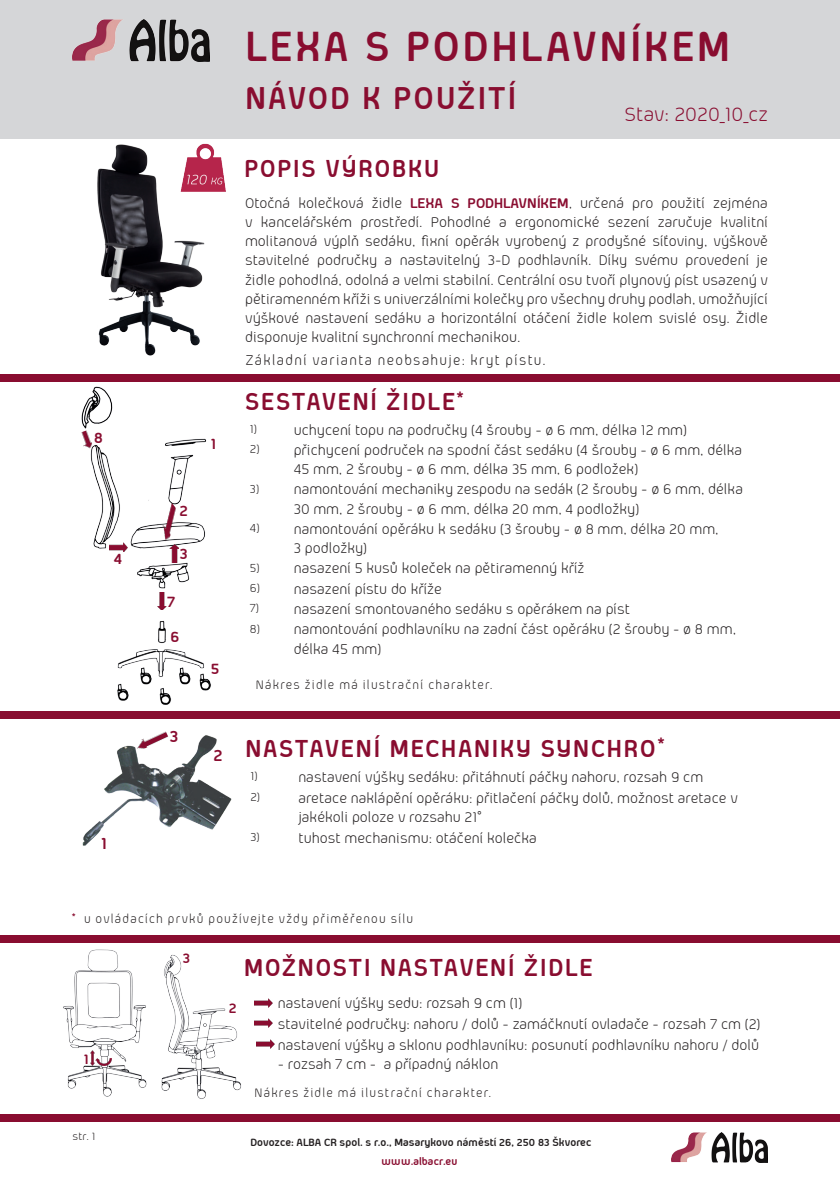
<style>
.page{position:relative;width:840px;height:1191px;background:#fff}
.page>*{position:absolute;margin:0;border:0;box-sizing:border-box;transform-origin:0 0}
.t1{font:700 48px "Aeroportal";letter-spacing:.07em;color:#890d30;scale:.95 1}
.t2{font:700 36px "Aeroportal";letter-spacing:.065em;color:#890d30;scale:.95 1}
.t3{font:700 28px "Aeroportal";letter-spacing:.07em;color:#890d30;scale:.95 1}
.t4{font:22px "Aeroportal";color:#890d30}
.t5{font:700 18.8px "Aeroportal";color:#890d30}
.t6{font:700 17.2px "Aeroportal";color:#890d30}
.t7{font:16px/19.2px "Aeroportal";color:#231f20}
.t8{font:16px "Aeroportal";letter-spacing:.085em;color:#231f20;scale:.95 1}
.t9{font:700 16px "Aeroportal";color:#890d30}
.t10{font:14px "Aeroportal";letter-spacing:.09em;color:#231f20;scale:.95 1}
.t11{font:13.2px "Aeroportal";color:#231f20}
.t12{font:700 12px "Aeroportal";color:#231f20}
.t13{font:700 12px "Aeroportal";color:#890d30}
.t14{font:12px "Aeroportal";color:#231f20}
.s1{font-weight:700;color:#890d30}
</style>
<div class="page">
<img style="left:97px;top:144px;width:108px;height:212px">
<div style="left:0;top:374px;width:839px;height:7px;background:#890d30"></div>
<div style="left:0;top:711px;width:839px;height:8px;background:#890d30"></div>
<div style="left:0;top:0;width:839px;height:138px;background:#d5d6d8"></div>
<img style="left:72px;top:19px;width:137px;height:43px">
<div style="left:0;top:1114px;width:839px;height:7px;background:#890d30"></div>
<img style="left:671px;top:1132px;width:96px;height:30px">
<div style="left:0;top:935px;width:839px;height:8px;background:#890d30"></div>
<img style="left:178px;top:143px;width:48px;height:51px">
<img style="left:81px;top:386px;width:130px;height:319px">
<img style="left:157px;top:592px;width:9px;height:18px">
<img style="left:254px;top:998px;width:18px;height:9px">
<img style="left:161px;top:954px;width:80px;height:145px">
<img style="left:63px;top:949px;width:84px;height:148px">
<img style="left:91px;top:1050px;width:4px;height:15px">
<img style="left:96px;top:1058px;width:15px;height:7px">
<img style="left:254px;top:1018px;width:18px;height:9px">
<img style="left:82px;top:735px;width:150px;height:111px">
<img style="left:170px;top:544px;width:9px;height:18px">
<img style="left:160px;top:499px;width:17px;height:45px">
<img style="left:110px;top:543px;width:18px;height:9px">
<img style="left:81px;top:430px;width:12px;height:20px">
<img style="left:256px;top:1039px;width:18px;height:9px">
<img style="left:134px;top:731px;width:34px;height:20px">
<p class="t1" style="left:245px;top:21px;width:511px">LEXA S PODHLAVNÍKEM</p>
<p class="t2" style="left:245px;top:79px;width:286px">NÁVOD K POUŽITÍ</p>
<p class="t4" style="left:624px;top:103px;width:145px">Stav: 2020_10_cz</p>
<p class="t3" style="left:244px;top:153px;width:206px">POPIS VÝROBKU</p>
<p class="t7" style="left:245px;top:193px;width:524px;text-align:justify">Otočná kolečková židle <span class="s1">LEXA S PODHLAVNÍKEM</span>, určená pro použití zejména v kancelářském prostředí. Pohodlné a ergonomické sezení zaručuje kvalitní molitanová výplň sedáku, fixní opěrák vyrobený z prodyšné síťoviny, výškově stavitelné područky a nastavitelný 3-D podhlavník. Díky svému provedení je židle pohodlná, odolná a velmi stabilní. Centrální osu tvoří plynový píst usazený v pětiramenném kříži s univerzálními kolečky pro všechny druhy podlah, umožňující výškové nastavení sedáku a horizontální otáčení židle kolem svislé osy. Židle disponuje kvalitní synchronní mechanikou.</p>
<p class="t6" style="left:94px;top:428px;width:10px">8</p>
<p class="t6" style="left:114px;top:549px;width:10px">4</p>
<p class="t5" style="left:101px;top:833px;width:7px">1</p>
<p class="t6" style="left:179px;top:502px;width:10px">2</p>
<p class="t6" style="left:180px;top:544px;width:9px">3</p>
<p class="t6" style="left:167px;top:592px;width:9px">7</p>
<p class="t6" style="left:170px;top:627px;width:11px">6</p>
<p class="t5" style="left:170px;top:726px;width:10px">3</p>
<p class="t6" style="left:211px;top:435px;width:7px">1</p>
<p class="t6" style="left:211px;top:659px;width:10px">5</p>
<p class="t5" style="left:213px;top:745px;width:11px">2</p>
<p class="t8" style="left:245px;top:352px;width:317px">Základní varianta neobsahuje: kryt pístu.</p>
<p class="t3" style="left:245px;top:386px;width:231px">SESTAVENÍ ŽIDLE<sup>*</sup></p>
<p class="t11" style="left:250px;top:422px;width:9px">1)</p>
<p class="t7" style="left:293px;top:420px;width:394px">uchycení topu na područky (4 šrouby - ø 6 mm, délka 12 mm)</p>
<p class="t11" style="left:250px;top:442px;width:11px">2)</p>
<p class="t7" style="left:293px;top:440px;width:450px">přichycení područek na spodní část sedáku (4 šrouby - ø 6 mm, délka</p>
<p class="t7" style="left:293px;top:459px;width:346px">45 mm, 2 šrouby - ø 6 mm, délka 35 mm, 6 podložek)</p>
<p class="t11" style="left:250px;top:482px;width:11px">3)</p>
<p class="t7" style="left:293px;top:480px;width:450px">namontování mechaniky zespodu na sedák (2 šrouby - ø 6 mm, délka</p>
<p class="t7" style="left:293px;top:499px;width:347px">30 mm, 2 šrouby - ø 6 mm, délka 20 mm, 4 podložky)</p>
<p class="t11" style="left:250px;top:521px;width:11px">4)</p>
<p class="t7" style="left:293px;top:519px;width:426px">namontování opěráku k sedáku (3 šrouby - ø 8 mm, délka 20 mm,</p>
<p class="t7" style="left:293px;top:538px;width:75px">3 podložky)</p>
<p class="t11" style="left:250px;top:561px;width:11px">5)</p>
<p class="t7" style="left:293px;top:559px;width:292px">nasazení 5 kusů koleček na pětiramenný kříž</p>
<p class="t11" style="left:250px;top:581px;width:12px">6)</p>
<p class="t7" style="left:293px;top:579px;width:150px">nasazení pístu do kříže</p>
<p class="t11" style="left:250px;top:601px;width:11px">7)</p>
<p class="t7" style="left:293px;top:599px;width:338px">nasazení smontovaného sedáku s opěrákem na píst</p>
<p class="t11" style="left:250px;top:622px;width:11px">8)</p>
<p class="t7" style="left:293px;top:620px;width:443px">namontování podhlavníku na zadní část opěráku (2 šrouby - ø 8 mm, délka 45 mm)</p>
<p class="t10" style="left:256px;top:677px;width:250px">Nákres židle má ilustrační charakter.</p>
<p class="t3" style="left:245px;top:733px;width:442px">NASTAVENÍ MECHANIKY SYNCHRO<sup>*</sup></p>
<p class="t11" style="left:250px;top:769px;width:9px">1)</p>
<p class="t7" style="left:298px;top:767px;width:406px">nastavení výšky sedáku: přitáhnutí páčky nahoru, rozsah 9 cm</p>
<p class="t11" style="left:250px;top:790px;width:11px">2)</p>
<p class="t7" style="left:298px;top:788px;width:441px">aretace naklápění opěráku: přitlačení páčky dolů, možnost aretace v jakékoli poloze v rozsahu 21°</p>
<p class="t11" style="left:250px;top:830px;width:11px">3)</p>
<p class="t7" style="left:298px;top:828px;width:240px">tuhost mechanismu: otáčení kolečka</p>
<p class="t10" style="left:72px;top:911px;width:360px"><sup>*</sup> u ovládacích prvků používejte vždy přiměřenou sílu</p>
<p class="t9" style="left:84px;top:1050px;width:6px">1</p>
<p class="t14" style="left:73px;top:1130px;width:24px">str. 1</p>
<p class="t9" style="left:183px;top:949px;width:9px">3</p>
<p class="t9" style="left:228px;top:999px;width:9px">2</p>
<p class="t3" style="left:244px;top:952px;width:368px">MOŽNOSTI NASTAVENÍ ŽIDLE</p>
<p class="t7" style="left:278px;top:993px;width:246px">nastavení výšky sedu: rozsah 9 cm (1)</p>
<p class="t7" style="left:278px;top:1014px;width:484px">stavitelné područky: nahoru / dolů - zamáčknutí ovladače - rozsah 7 cm (2)</p>
<p class="t7" style="left:278px;top:1035px;width:482px">nastavení výšky a sklonu podhlavníku: posunutí podhlavníku nahoru / dolů</p>
<p class="t7" style="left:278px;top:1054px;width:222px">- rozsah 7 cm - a případný náklon</p>
<p class="t10" style="left:254px;top:1085px;width:250px">Nákres židle má ilustrační charakter.</p>
<p class="t12" style="left:250px;top:1135px;width:342px">Dovozce: ALBA CR spol. s r.o., Masarykovo náměstí 26, 250 83 Škvorec</p>
<p class="t13" style="left:381px;top:1154px;width:77px">www.albacr.eu</p>
</div>
